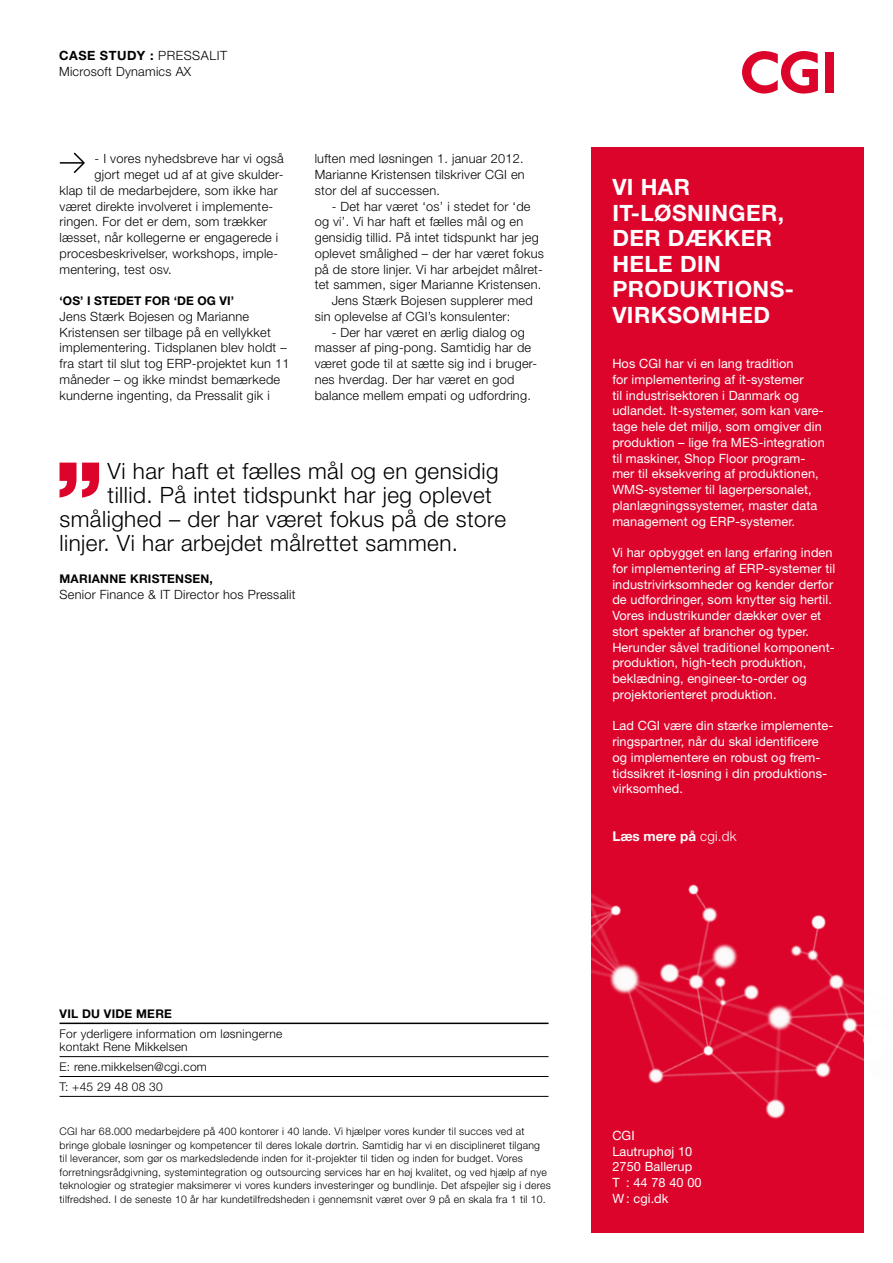
<style>
.page{position:relative;width:893px;height:1263px;background:#fff}
.page>*{position:absolute;margin:0;border:0;box-sizing:border-box;transform-origin:0 0}
.t1{font:300 22.5px "Helvetica Neue LT Std";letter-spacing:.02em;color:#000}
.t2{font:700 22.5px/25.5px "Helvetica Neue LT Std";letter-spacing:.02em;color:#fff}
.t3{font:700 13.5px "Helvetica Neue LT Std";color:#fff}
.t4{font:300 12.75px/15.8px "Helvetica Neue LT Std";letter-spacing:.02em;color:#000}
.t5{font:12.75px/15.8px "Helvetica Neue LT Std";letter-spacing:.005em;color:#fff}
.t6{font:700 12.75px "Helvetica Neue LT Std";letter-spacing:.04em;color:#000}
.t7{font:300 12px/13.5px "Helvetica Neue LT Std";letter-spacing:.02em;color:#000}
.t8{font:700 12px "Helvetica Neue LT Std";letter-spacing:.005em;color:#000}
.t9{font:300 10.5px/13.5px "Helvetica Neue LT Std";letter-spacing:.02em;color:#000}
.s1{font-weight:300}
</style>
<div class="page">
<svg style="left:742px;top:51px;width:76px;height:43px"></svg>
<div style="left:825px;top:52px;width:8px;height:41px;background:#dc042a"></div>
<div style="left:591px;top:148px;width:272px;height:1085px;background:#dc042a"></div>
<hr style="left:60px;top:162px;width:23px;height:2px;background:#000">
<svg style="left:72px;top:152px;width:13px;height:21px"></svg>
<hr style="left:60px;top:1022px;width:489px;height:2px;background:#000">
<hr style="left:60px;top:1056px;width:489px;height:1px;background:#000">
<hr style="left:60px;top:1076px;width:489px;height:1px;background:#000">
<hr style="left:60px;top:1096px;width:489px;height:1px;background:#000">
<svg style="left:60px;top:463px;width:39px;height:35px"></svg>
<img style="left:591px;top:893px;width:12px;height:8px">
<img style="left:591px;top:901px;width:29px;height:75px">
<img style="left:645px;top:1046px;width:64px;height:38px">
<img style="left:603px;top:908px;width:57px;height:132px">
<img style="left:646px;top:884px;width:72px;height:95px">
<img style="left:660px;top:923px;width:58px;height:94px">
<img style="left:666px;top:946px;width:43px;height:115px">
<img style="left:688px;top:930px;width:72px;height:126px">
<img style="left:709px;top:1043px;width:51px;height:54px">
<img style="left:760px;top:1016px;width:26px;height:103px">
<img style="left:786px;top:1052px;width:26px;height:21px">
<img style="left:812px;top:1059px;width:52px;height:79px">
<img style="left:863px;top:1089px;width:1px;height:34px">
<img style="left:828px;top:1046px;width:36px;height:43px">
<img style="left:773px;top:1016px;width:91px;height:30px">
<img style="left:752px;top:896px;width:112px;height:120px">
<img style="left:736px;top:896px;width:120px;height:115px">
<p class="t6" style="left:59px;top:48px;width:109px">CASE STUDY : <span class="s1">press</span></p>
<p class="t4" style="left:201px;top:47px;width:22px">alit</p>
<p class="t4" style="left:59px;top:63px;width:134px">Microsoft Dynamics AX</p>
<p class="t4" style="left:95px;top:151px;width:191px">- I vores nyhedsbreve har vi også</p>
<p class="t4" style="left:95px;top:166px;width:190px">gjort meget ud af at give skulder-</p>
<p class="t4" style="left:60px;top:182px;width:220px">klap til de medarbejdere, som ikke har</p>
<p class="t4" style="left:60px;top:198px;width:215px">været direkte involveret i implemente-</p>
<p class="t4" style="left:60px;top:214px;width:209px">ringen. For det er dem, som trækker</p>
<p class="t4" style="left:60px;top:229px;width:220px">læsset, når kollegerne er engagerede i</p>
<p class="t4" style="left:60px;top:245px;width:220px">procesbeskrivelser, workshops, imple-</p>
<p class="t4" style="left:60px;top:261px;width:114px">mentering, test osv.</p>
<p class="t8" style="left:60px;top:293px;width:176px">‘OS’ I STEDET FOR ‘DE OG VI’</p>
<p class="t4" style="left:60px;top:308px;width:232px">Jens Stærk Bojesen og Marianne Kristensen ser tilbage på en vellykket implementering. Tidsplanen blev holdt – fra start til slut tog ERP-projektet kun 11 måneder – og ikke mindst bemærkede kunderne ingenting, da Pressalit gik i</p>
<p class="t4" style="left:315px;top:151px;width:212px;text-align:justify">luften med løsningen 1. januar 2012.<br>Marianne Kristensen tilskriver CGI en stor del af successen.</p>
<p class="t4" style="left:332px;top:198px;width:200px">- Det har været ‘os’ i stedet for ‘de</p>
<p class="t4" style="left:315px;top:214px;width:210px">og vi’. Vi har haft et fælles mål og en</p>
<p class="t4" style="left:315px;top:229px;width:226px">gensidig tillid. På intet tidspunkt har jeg</p>
<p class="t4" style="left:315px;top:245px;width:231px">oplevet smålighed – der har været fokus</p>
<p class="t4" style="left:315px;top:261px;width:230px">på de store linjer. Vi har arbejdet målret-</p>
<p class="t4" style="left:315px;top:277px;width:228px">tet sammen, siger Marianne Kristensen.</p>
<p class="t4" style="left:332px;top:292px;width:203px">Jens Stærk Bojesen supplerer med</p>
<p class="t4" style="left:315px;top:308px;width:197px">sin oplevelse af CGI’s konsulenter:</p>
<p class="t4" style="left:315px;top:324px;width:222px;text-indent:17px">- Der har været en ærlig dialog og masser af ping-pong. Samtidig har de været gode til at sætte sig ind i bruger&shy;nes hverdag. Der har været en god balance mellem empati og udfordring.</p>
<h1 class="t1" style="left:108px;top:457px;width:393px">Vi har haft et fælles mål og en gensidig</h1>
<h1 class="t1" style="left:108px;top:481px;width:386px">tillid. På intet tidspunkt har jeg oplevet</h1>
<h1 class="t1" style="left:60px;top:505px;width:448px">smålighed – der har været fokus på de store</h1>
<h1 class="t1" style="left:60px;top:529px;width:400px">linjer. Vi har arbejdet målrettet sammen.</h1>
<p class="t8" style="left:60px;top:572px;width:88px">MARIANNE KRISTE</p>
<p class="t8" style="left:175px;top:572px;width:39px">NSEN,</p>
<p class="t4" style="left:60px;top:586px;width:238px">Senior Finance &amp; IT Director hos Pressalit</p>
<p class="t8" style="left:60px;top:1006px;width:53px">VIL DU VIDE</p>
<p class="t8" style="left:136px;top:1006px;width:20px">MERE</p>
<p class="t7" style="left:60px;top:1026px;width:224px">For yderligere information om løsningerne kontakt Rene Mikkelsen</p>
<p class="t7" style="left:60px;top:1056px;width:149px;line-height:20px">E: rene.mikkelsen@cgi.com<br>T: +45 29 48 08 30</p>
<h1 class="t2" style="left:612px;top:174px;width:133px">VI HAR<br>IT-LØSNINGER</h1>
<h1 class="t2" style="left:778px;top:199px;width:8px">,</h1>
<h1 class="t2" style="left:612px;top:225px;width:17px">DER</h1>
<h1 class="t2" style="left:612px;top:225px;width:112px;text-align:justify;text-indent:56px">-DÆKKER HELE DIN PROD</h1>
<h1 class="t2" style="left:680px;top:276px;width:32px">UKTIO</h1>
<h1 class="t2" style="left:753px;top:276px;width:43px">NS-</h1>
<h1 class="t2" style="left:612px;top:301px;width:16px">VIRKSO</h1>
<h1 class="t2" style="left:700px;top:301px;width:54px">MHED</h1>
<p class="t5" style="left:612px;top:355px;width:214px">Hos CGI har vi en lang tradition<br>for implementering af it-systemer<br>til industrisektoren i Danmark og udlandet. It-systemer, som kan vare&shy;tage hele det miljø, som omgiver din produktion – lige fra MES-integration til maskiner, Shop Floor program&shy;mer til eksekvering af produktionen, WMS-systemer til lagerpersonalet, planlægningssystemer, master data management og ERP-systemer.</p>
<p class="t5" style="left:612px;top:544px;width:224px">Vi har opbygget en lang erfaring inden for implementering af ERP-systemer til industrivirksomheder og kender derfor de udfordringer, som knytter sig hertil.<br>Vores industrikunder dækker over et stort spekter af brancher og typer.<br>Herunder såvel traditionel komponent&shy;produktion, high-tech produktion, beklædning, engineer-to-order og projektorienteret produktion.</p>
<p class="t5" style="left:612px;top:718px;width:223px">Lad CGI være din stærke implemente&shy;ringspartner, når du skal identificere og implementere en robust og frem&shy;tidssikret it-løsning i din produktions&shy;virksomhed.</p>
<p class="t3" style="left:612px;top:828px;width:126px">LÆS MERE PÅ <span class="s1">cgi.dk</span></p>
<p class="t9" style="left:60px;top:1125px;width:493px">CGI har 68.000 medarbejdere på 400 kontorer i 40 lande. Vi hjælper vores kunder til succes ved at bringe globale løsninger og kompetencer til deres lokale dørtrin. Samtidig har vi en disciplineret tilgang<br>til leverancer, som gør os markedsledende inden for it-projekter til tiden og inden for budget. Vores forretningsrådgivning, systemintegration og outsourcing services har en høj kvalitet, og ved hjælp af nye teknologier og strategier maksimerer vi vores kunders investeringer og bundlinje. Det afspejler sig i deres tilfredshed. I de seneste 10 år har kundetilfredsheden i gennemsnit været over 9 på en skala fra 1 til 10.</p>
<p class="t5" style="left:612px;top:1127px;width:91px">CGI<br>Lautruphøj 10<br>2750 Ballerup<br>T : 44 78 40 00<br>W : cgi.dk</p>
</div>
